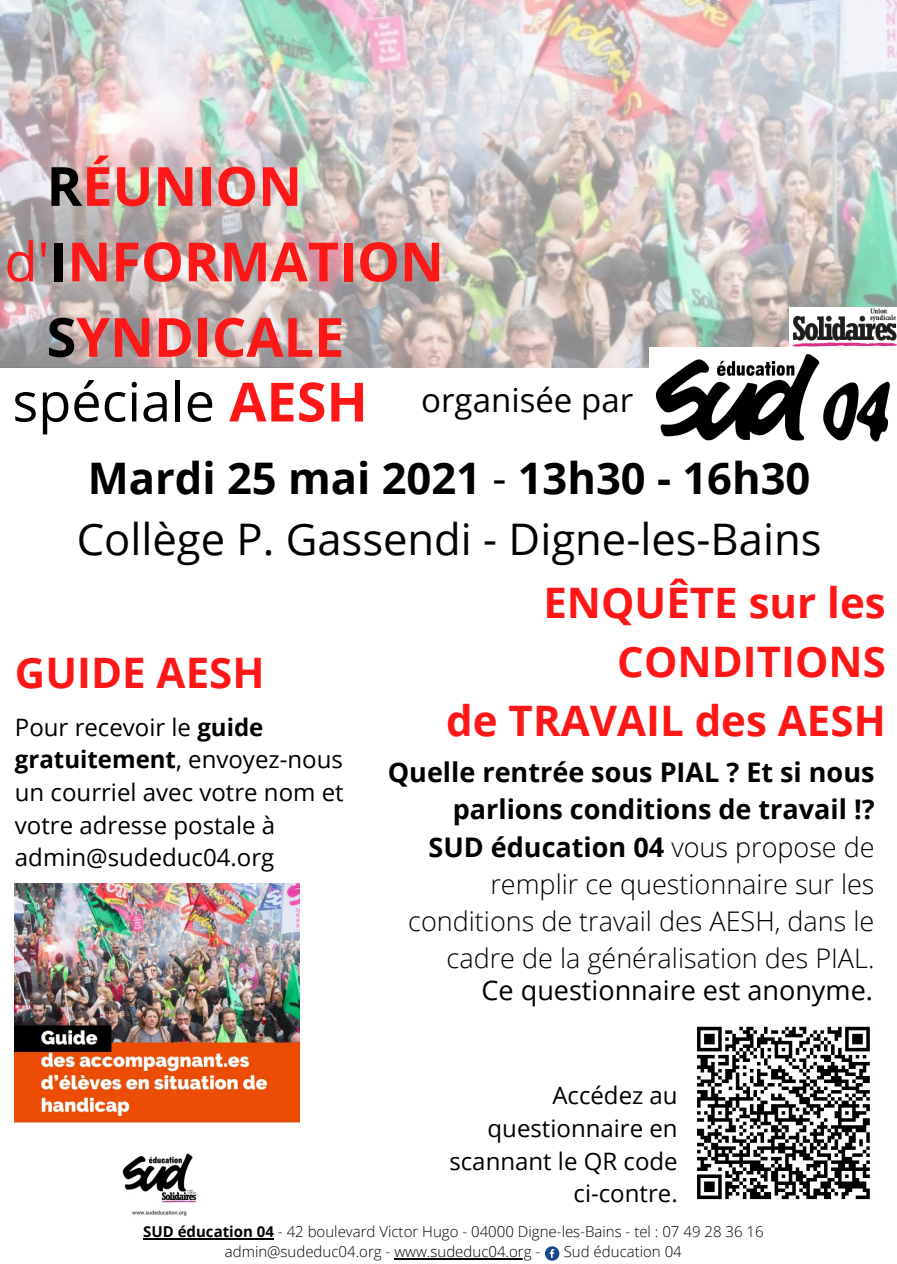
<style>
.page{position:relative;width:897px;height:1264px;background:#fff}
.page>*{position:absolute;margin:0;border:0;box-sizing:border-box;transform-origin:0 0}
.t1{font:700 54px "Open Sans";color:#ff1616}
.t2{font:54px "Open Sans";color:#000}
.t3{font:43.5px "Open Sans";color:#000}
.t4{font:700 43.5px "Open Sans";color:#000}
.t5{font:700 42px "Open Sans";color:#ff1616}
.t6{font:33px "Open Sans";color:#000}
.t7{font:300 27px/37.2px "Open Sans";color:#000;text-align:right}
.t8{font:700 27px/37.2px "Open Sans";color:#000;text-align:right}
.t9{font:27px "Open Sans";color:#000}
.t10{font:24px/32.7px "Open Sans";color:#000;text-align:right}
.t11{font:300 15px "Open Sans";color:#000}
.s1{color:#000}
.s2{font-weight:400}
.s3{font-weight:700;color:#ff1616}
.s4{font-weight:700}
</style>
<div class="page">
<img style="left:0;top:0;width:897px;height:368px">
<img style="left:649px;top:347px;width:248px;height:95px">
<img style="left:697px;top:1026px;width:173px;height:174px">
<img style="left:15px;top:883px;width:285px;height:333px">
<hr style="left:143px;top:1238px;width:131px;height:1px;background:#000">
<hr style="left:394px;top:1258px;width:137px;height:1px;background:#000">
<img style="left:789px;top:307px;width:108px;height:41px">
<svg style="left:545px;top:1246px;width:14px;height:14px"></svg>
<p class="t1" style="left:47px;top:148px;width:257px"><span class="s1">R</span>ÉUNION</p>
<p class="t1" style="left:4px;top:224px;width:441px"><span class="s2">d'</span><span class="s1">I</span>NFORMATION</p>
<p class="t1" style="left:47px;top:299px;width:299px"><span class="s1">S</span>YNDICALE</p>
<p class="t2" style="left:12px;top:364px;width:357px">spéciale <span class="s3">AESH</span></p>
<p class="t6" style="left:421px;top:377px;width:213px">organisée par</p>
<p class="t4" style="left:88px;top:447px;width:724px">Mardi 25 mai 2021 <span class="s2">-</span> 13h30 - 16h30</p>
<p class="t3" style="left:77px;top:508px;width:746px">Collège P. Gassendi - Digne-les-Bains</p>
<p class="t5" style="left:543px;top:573px;width:344px">ENQUÊTE sur les</p>
<p class="t5" style="left:617px;top:632px;width:270px">CONDITIONS</p>
<p class="t5" style="left:446px;top:690px;width:441px">de TRAVAIL des AESH</p>
<p class="t5" style="left:15px;top:642px;width:251px">GUIDE AESH</p>
<p class="t10" style="left:15px;top:710px;width:330px;text-align:left">Pour recevoir le <span class="s4">guide gratuitement</span>, envoyez-nous un courriel avec votre nom et votre adresse postale à admin@sudeduc04.org</p>
<p class="t8" style="left:388px;top:753px;width:488px">Quelle rentrée sous PIAL ? Et si nous parlions conditions de travail !?</p>
<p class="t7" style="left:408px;top:827px;width:468px"><span class="s4">SUD éducation 04</span> vous propose de remplir ce questionnaire sur les conditions de travail des AESH, dans le cadre de la généralisation des PIAL.</p>
<p class="t9" style="left:481px;top:971px;width:393px">Ce questionnaire est anonyme.</p>
<p class="t10" style="left:449px;top:1078px;width:230px">Accédez au questionnaire en scannant le QR code</p>
<p class="t10" style="left:573px;top:1176px;width:106px">ci-contre.</p>
<p class="t11" style="left:143px;top:1220px;width:622px"><span class="s4">SUD éducation 04</span> - 42 boulevard Victor Hugo - 04000 Digne-les-Bains - tel : 07 49 28 36 16</p>
<p class="t11" style="left:225px;top:1241px;width:317px">admin@sudeduc04.org - www.sudeduc04.org -</p>
<p class="t11" style="left:564px;top:1241px;width:120px">Sud éducation 04</p>
</div>
